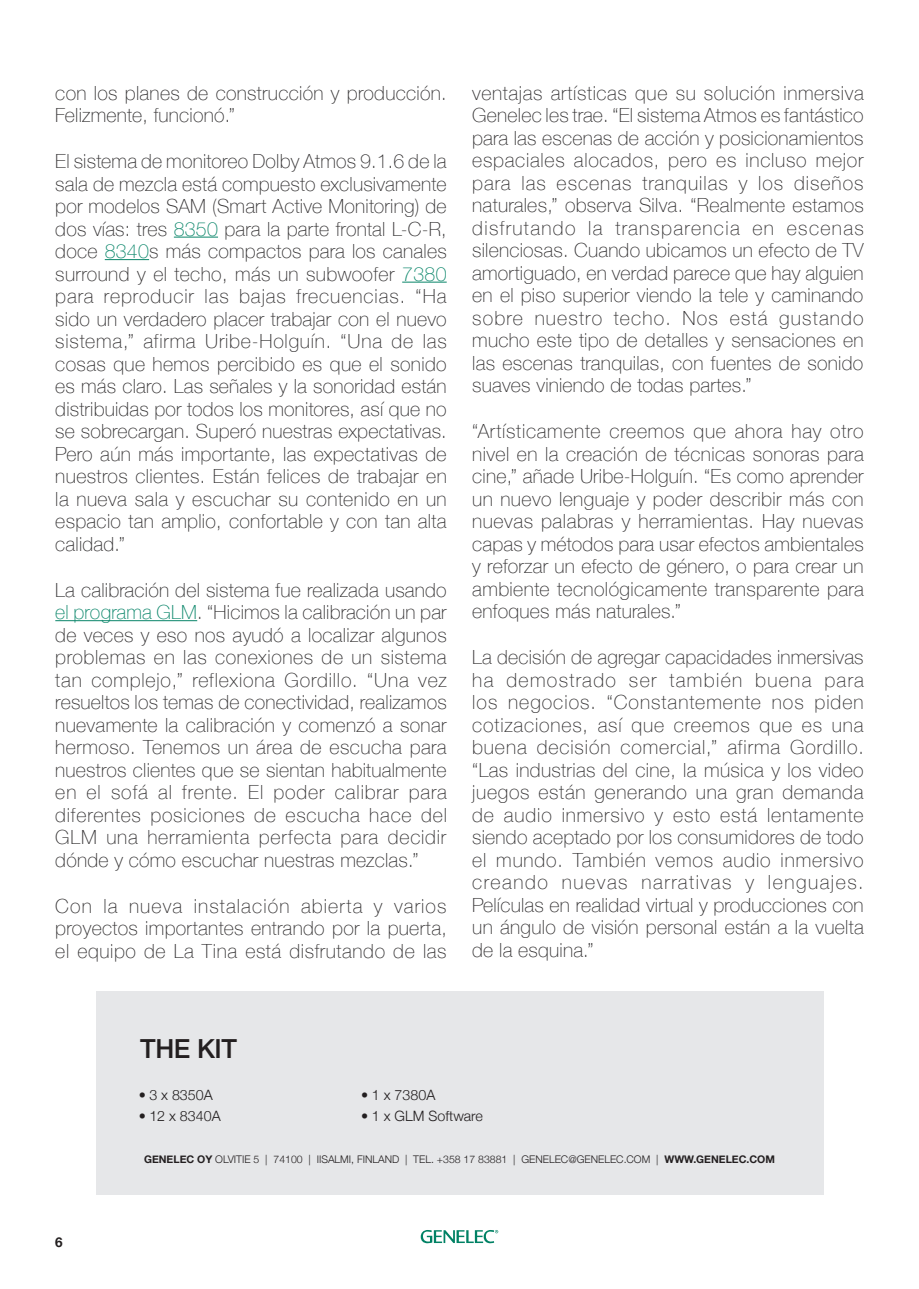
<style>
.page{position:relative;width:919px;height:1289px;background:#fff}
.page>*{position:absolute;margin:0;border:0;box-sizing:border-box;transform-origin:0 0}
.Kit_headline{font:500 26.25px "Helvetica Neue";letter-spacing:-.015em;color:#231f20}
.Genelec_case_study{font:100 19.5px/22.5px "Helvetica Neue";letter-spacing:.015em;color:#312f30;text-align:justify}
.t1{font:300 14.25px "Helvetica Neue";color:#231f20}
.t2{font:700 13.5px "Helvetica Neue";color:#231f20}
.Address{font:300 10.5px "Helvetica Neue";color:#231f20}
.s1{color:#098569}
.s2{font-weight:700}
</style>
<div class="page">
<hr style="left:174px;top:237px;width:44px;height:1px;background:#098569">
<hr style="left:105px;top:259px;width:44px;height:1px;background:#098569">
<hr style="left:402px;top:282px;width:44px;height:1px;background:#098569">
<hr style="left:55px;top:620px;width:142px;height:1px;background:#098569">
<div style="left:96px;top:991px;width:727px;height:203px;background:#e6e7e9"></div>
<svg style="left:420px;top:1230px;width:78px;height:13px"></svg>
<p class="Genelec_case_study" style="left:55px;top:81px;width:393px">con los planes de construcción y producción.<br>Felizmente, funcionó.”</p>
<p class="Genelec_case_study" style="left:55px;top:149px;width:393px">El sistema de monitoreo Dolby Atmos 9.1.6 de la sala de mezcla está compuesto exclusivamente por modelos SAM (Smart Active Monitoring) de dos vías: tres <span class="s1">8350</span> para la parte frontal L-C-R, doce <span class="s1">8340</span>s más compactos para los canales surround y el techo, más un subwoofer <span class="s1">7380 </span>para reproducir las bajas frecuencias. “Ha sido un verdadero placer trabajar con el nuevo sistema,” afirma Uribe-Holguín. “Una de las cosas que hemos percibido es que el sonido es más claro. Las señales y la sonoridad están distribuidas por todos los monitores, así que no se sobrecargan. Superó nuestras expectativas.<br>Pero aún más importante, las expectativas de nuestros clientes. Están felices de trabajar en la nueva sala y escuchar su contenido en un espacio tan amplio, confortable y con tan alta calidad.”</p>
<p class="Genelec_case_study" style="left:55px;top:577px;width:393px">La calibración del sistema fue realizada usando <span class="s1">el programa GLM</span>. “Hicimos la calibración un par de veces y eso nos ayudó a localizar algunos problemas en las conexiones de un sistema tan complejo,” reflexiona Gordillo. “Una vez resueltos los temas de conectividad, realizamos nuevamente la calibración y comenzó a sonar hermoso. Tenemos un área de escucha para nuestros clientes que se sientan habitualmente en el sofá al frente. El poder calibrar para diferentes posiciones de escucha hace del GLM una herramienta perfecta para decidir dónde y cómo escuchar nuestras mezclas.”</p>
<p class="Genelec_case_study" style="left:55px;top:893px;width:393px">Con la nueva instalación abierta y varios proyectos importantes entrando por la puerta, el equipo de La Tina está disfrutando de las</p>
<p class="Genelec_case_study" style="left:472px;top:81px;width:393px">ventajas artísticas que su solución inmersiva Genelec les trae. “El sistema Atmos es fantástico para las escenas de acción y posicionamientos espaciales alocados, pero es incluso mejor para las escenas tranquilas y los diseños naturales,” observa Silva. “Realmente estamos disfrutando la transparencia en escenas silenciosas. Cuando ubicamos un efecto de TV amortiguado, en verdad parece que hay alguien en el piso superior viendo la tele y caminando sobre nuestro techo. Nos está gustando mucho este tipo de detalles y sensaciones en las escenas tranquilas, con fuentes de sonido suaves viniendo de todas partes.”</p>
<p class="Genelec_case_study" style="left:472px;top:419px;width:393px">“Artísticamente creemos que ahora hay otro nivel en la creación de técnicas sonoras para cine,” añade Uribe-Holguín. “Es como aprender un nuevo lenguaje y poder describir más con nuevas palabras y herramientas. Hay nuevas capas y métodos para usar efectos ambientales y reforzar un efecto de género, o para crear un ambiente tecnológicamente transparente para enfoques más naturales.”</p>
<p class="Genelec_case_study" style="left:472px;top:645px;width:393px">La decisión de agregar capacidades inmersivas ha demostrado ser también buena para los negocios. “Constantemente nos piden cotizaciones, así que creemos que es una buena decisión comercial,” afirma Gordillo. “Las industrias del cine, la música y los video juegos están generando una gran demanda de audio inmersivo y esto está lentamente siendo aceptado por los consumidores de todo el mundo. También vemos audio inmersivo creando nuevas narrativas y lenguajes.<br>Películas en realidad virtual y producciones con un ángulo de visión personal están a la vuelta de la esquina.”</p>
<p class="Kit_headline" style="left:140px;top:1027px;width:98px">THE KIT</p>
<p class="t1" style="left:139px;top:1083px;width:75px">• 3 x 8350A</p>
<p class="t1" style="left:139px;top:1104px;width:83px">• 12 x 8340A</p>
<p class="t1" style="left:361px;top:1083px;width:75px">• 1 x 7380A</p>
<p class="t1" style="left:361px;top:1104px;width:123px">• 1 x GLM Software</p>
<p class="t2" style="left:55px;top:1231px;width:9px">6</p>
<p class="Address" style="left:144px;top:1150px;width:632px"><span class="s2">GENELEC OY</span> OLVITIE 5 | 74100 | IISALMI, FINLAND | TEL. +358 17 83881 | GENELEC@GENELEC.COM | <span class="s2">WWW.GENELEC.COM</span></p>
</div>
